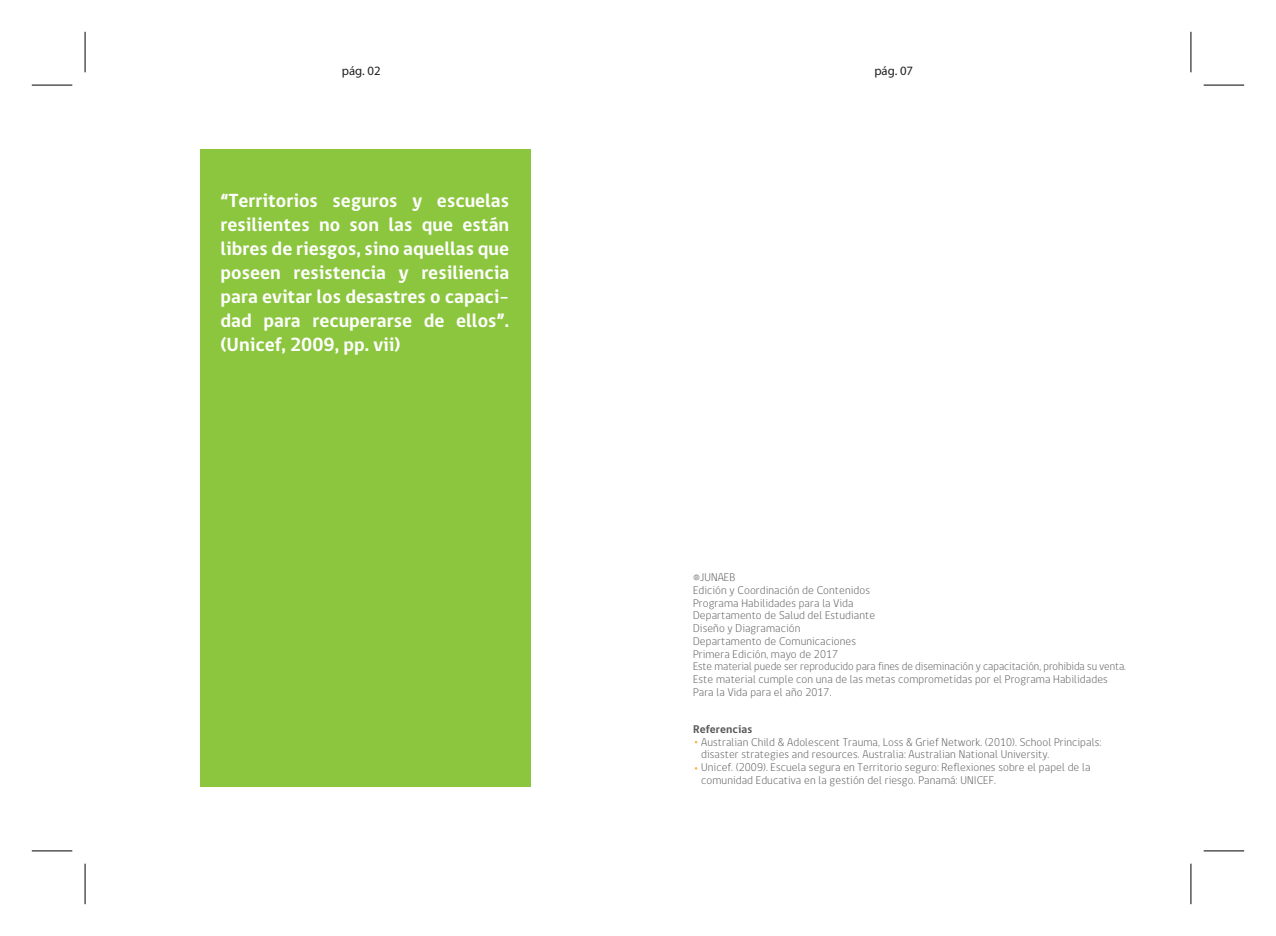
<style>
.page{position:relative;width:1276px;height:936px;background:#fff}
.page>*{position:absolute;margin:0;border:0;box-sizing:border-box;transform-origin:0 0}
.t1{font:700 19.5px/24px "gob CL";color:#fff;text-align:justify}
.t2{font:12.75px "Myriad Pro";color:#231f20}
.t3{font:300 11.55px/12.8px "gob CL";letter-spacing:.01em;color:#57585a}
.t4{font:700 11.55px "gob CL";letter-spacing:.01em;color:#57585a}
</style>
<div class="page">
<div style="left:200px;top:149px;width:330px;height:637px;background:#8bc63e"></div>
<hr style="left:32px;top:85px;width:40px;height:1px;background:#000">
<hr style="left:1203px;top:85px;width:41px;height:1px;background:#000">
<hr style="left:32px;top:850px;width:40px;height:1px;background:#000">
<hr style="left:1203px;top:850px;width:41px;height:1px;background:#000">
<hr style="left:85px;top:32px;width:1px;height:40px;background:#000">
<hr style="left:85px;top:863px;width:1px;height:41px;background:#000">
<hr style="left:1190px;top:32px;width:1px;height:40px;background:#000">
<hr style="left:1190px;top:863px;width:1px;height:41px;background:#000">
<p class="t2" style="left:342px;top:64px;width:40px">pág. 02</p>
<p class="t2" style="left:874px;top:64px;width:40px">pág. 07</p>
<h1 class="t1" style="left:220px;top:189px;width:290px">“Territorios seguros y escuelas resilientes no son las que están libres de riesgos, sino aquellas que poseen resistencia y resiliencia para evitar los desastres o capaci&shy;dad para recuperarse de ellos”. (Unicef, 2009, pp. vii)</h1>
<p class="t3" style="left:693px;top:571px;width:434px">®JUNAEB<br>Edición y Coordinación de Contenidos<br>Programa Habilidades para la Vida<br>Departamento de Salud del Estudiante<br>Diseño y Diagramación<br>Departamento de Comunicaciones<br>Primera Edición, mayo de 2017<br>Este material puede ser reproducido para fines de diseminación y capacitación, prohibida su venta.<br>Este material cumple con una de las metas comprometidas por el Programa Habilidades Para la Vida para el año 2017.</p>
<p class="t4" style="left:693px;top:721px;width:61px">Referencias</p>
<p class="t3" style="left:701px;top:735px;width:401px">Australian Child &amp; Adolescent Trauma, Loss &amp; Grief Network. (2010). School Principals: disaster strategies and resources. Australia: Australian National University.<br>Unicef. (2009). Escuela segura en Territorio seguro: Reflexiones sobre el papel de la comunidad Educativa en la gestión del riesgo. Panamá: UNICEF.</p>
</div>
